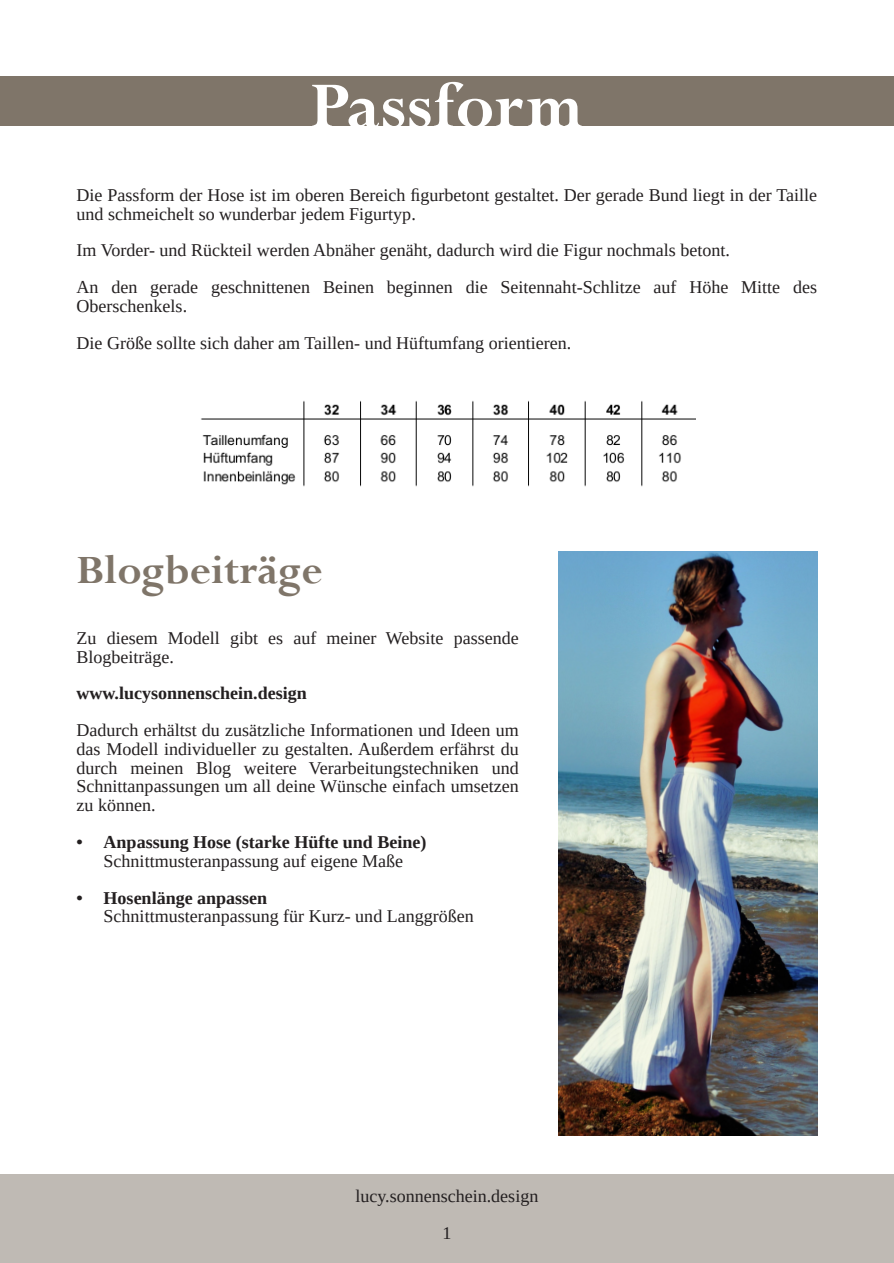
<style>
.page{position:relative;width:894px;height:1263px;background:#fff}
.page>*{position:absolute;margin:0;border:0;box-sizing:border-box;transform-origin:0 0}
.t1{font:700 72px "Perpetua";color:#fff}
.t2{font:700 45px "Perpetua";color:#7f7569}
.t3{font:18px/18.8px "Liberation Serif";color:#231f20}
.t4{font:700 18px "Liberation Serif";color:#231f20}
</style>
<div class="page">
<div style="left:0;top:1174px;width:893px;height:89px;background:#bfbab4"></div>
<div style="left:0;top:77px;width:893px;height:49px;background:#7f7569"></div>
<img style="left:558px;top:552px;width:258px;height:583px">
<img style="left:201px;top:400px;width:494px;height:87px">
<h1 class="t1" style="left:310px;top:82px;width:275px">Passform</h1>
<p class="t3" style="left:77px;top:187px;width:741px">Die Passform der Hose ist im oberen Bereich figurbetont gestaltet. Der gerade Bund liegt in der Taille und schmeichelt so wunderbar jedem Figurtyp.</p>
<p class="t3" style="left:77px;top:234px;width:741px;line-height:36.8px">Im Vorder- und Rückteil werden Abnäher genäht, dadurch wird die Figur nochmals betont.<br>An den gerade geschnittenen Beinen beginnen die Seitennaht-Schlitze auf Höhe Mitte des</p>
<p class="t3" style="left:77px;top:289px;width:496px;line-height:36.8px">Oberschenkels.<br>Die Größe sollte sich daher am Taillen- und Hüftumfang orientieren.</p>
<h2 class="t2" style="left:77px;top:555px;width:247px">Blogbeiträge</h2>
<p class="t3" style="left:77px;top:630px;width:443px">Zu diesem Modell gibt es auf meiner Website passende<br>Blogbeiträge.</p>
<p class="t4" style="left:77px;top:687px;width:232px">www.lucysonnenschein.design</p>
<p class="t3" style="left:77px;top:722px;width:443px;text-align:justify">Dadurch erhältst du zusätzliche Informationen und Ideen um das Modell individueller zu gestalten. Außerdem erfährst du durch meinen Blog weitere Verarbeitungstechniken und Schnittanpassungen um all deine Wünsche einfach umsetzen zu können.</p>
<p class="t4" style="left:77px;top:836px;width:351px">• Anpassung Hose (starke Hüfte und Beine)</p>
<p class="t3" style="left:104px;top:853px;width:301px">Schnittmusteranpassung auf eigene Maße</p>
<p class="t4" style="left:77px;top:891px;width:192px">• Hosenlänge anpassen</p>
<p class="t3" style="left:104px;top:909px;width:371px">Schnittmusteranpassung für Kurz- und Langgrößen</p>
<p class="t3" style="left:355px;top:1179px;width:184px;line-height:36.8px;text-align:center">lucy.sonnenschein.design<br>1</p>
</div>
